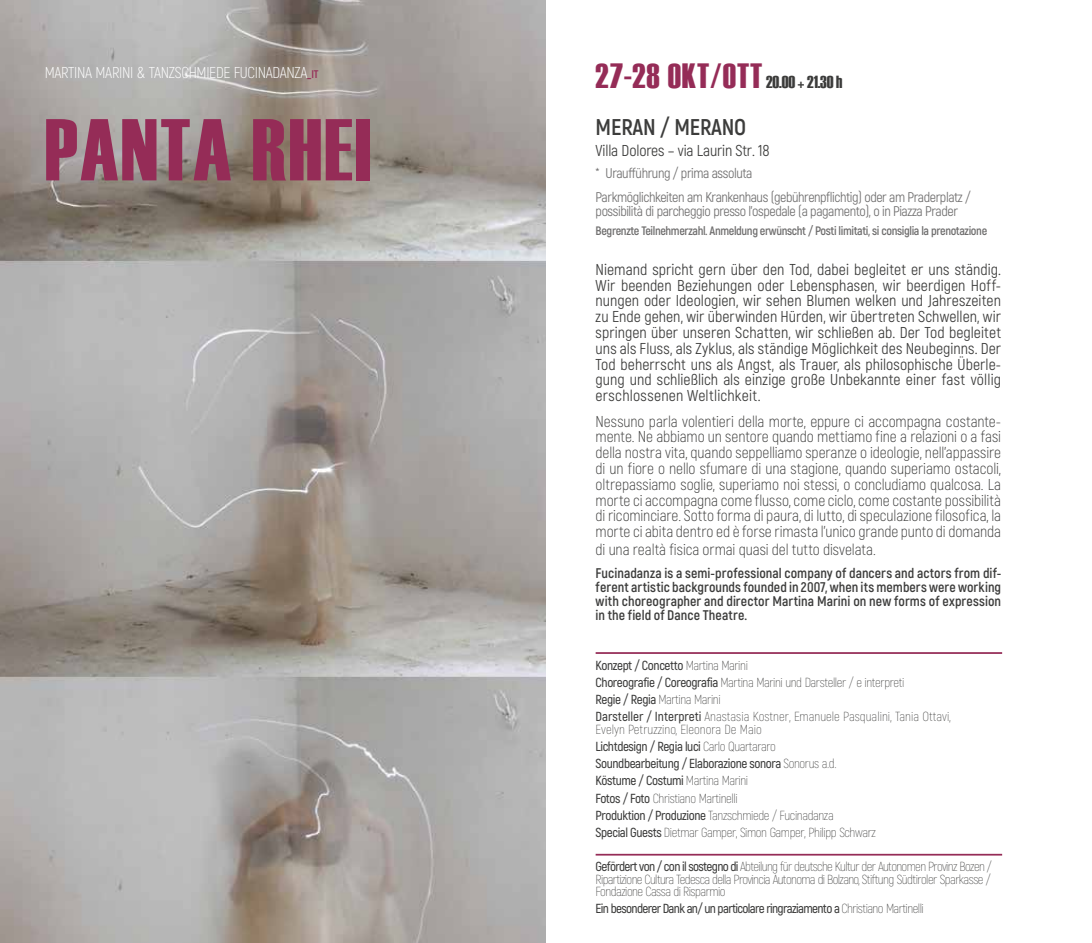
<style>
.page{position:relative;width:1092px;height:943px;background:#fff}
.page>*{position:absolute;margin:0;border:0;box-sizing:border-box;transform-origin:0 0}
.t1{font:87.5px "Haettenschweiler";letter-spacing:.025em;color:#952c57}
.t2{font:35px "Haettenschweiler";letter-spacing:.025em;color:#952c57}
.t3{font:700 22.75px "Akrobat";letter-spacing:-.01em;color:#3c3c3b}
.t4{font:300 15.75px/15.8px "Akrobat";letter-spacing:-.005em;color:#3c3c3b;text-align:justify}
.t5{font:15.75px/15.8px "Akrobat";letter-spacing:.01em;color:#3c3c3b;text-align:justify}
.t6{font:300 15.75px "Akrobat";letter-spacing:-.02em;color:#fff}
.t7{font:15.75px "Akrobat";letter-spacing:-.01em;color:#3c3c3b}
.t8{font:700 14px/14px "Akrobat";letter-spacing:.005em;color:#3c3c3b;text-align:justify}
.t9{font:14px/24px "Akrobat";letter-spacing:-.03em;color:#706f6f}
.t10{font:200 13.12px/17.2px "Akrobat";letter-spacing:-.03em;color:#3c3c3b}
.t11{font:600 13.12px "Akrobat";letter-spacing:-.05em;color:#3c3c3b}
.t12{font:700 12.25px "Akrobat";letter-spacing:-.03em;color:#706f6f}
.s1{font-weight:700;font-size:11.03px;color:#952c57}
.s2{font-size:17.5px;color:#3c3c3b}
.s3{font-weight:600}
.s4{font-weight:200}
</style>
<div class="page">
<img style="left:0;top:0;width:546px;height:943px">
<hr style="left:595px;top:652px;width:407px;height:2px;background:#952c57">
<hr style="left:595px;top:853px;width:407px;height:2px;background:#952c57">
<p class="t6" style="left:45px;top:63px;width:275px">MARTINA MARINI &amp; TANZSCHMIEDE FUCINADANZA<span class="s1">_IT</span></p>
<h1 class="t1" style="left:45px;top:90px;width:328px">PANTA RHEI</h1>
<h2 class="t2" style="left:595px;top:52px;width:248px">27-28 OKT/OTT <span class="s2">20.00 + 21.30 h</span></h2>
<h3 class="t3" style="left:595px;top:113px;width:152px">MERAN / MERANO</h3>
<p class="t7" style="left:595px;top:141px;width:175px">Villa Dolores – via Laurin Str. 18</p>
<p class="t9" style="left:595px;top:161px;width:377px">* Uraufführung / prima assoluta<br>Parkmöglichkeiten am Krankenhaus (gebührenpflichtig) oder am Praderplatz /</p>
<p class="t9" style="left:595px;top:199px;width:364px">possibilità di parcheggio presso l’ospedale (a pagamento), o in Piazza Prader</p>
<p class="t12" style="left:595px;top:223px;width:393px">Begrenzte Teilnehmerzahl. Anmeldung erwünscht / Posti limitati, si consiglia la prenotazione</p>
<p class="t5" style="left:595px;top:261px;width:407px">Niemand spricht gern über den Tod, dabei begleitet er uns ständig.<br>Wir beenden Beziehungen oder Lebensphasen, wir beerdigen Hoff&shy;nungen oder Ideologien, wir sehen Blumen welken und Jahreszeiten zu Ende gehen, wir überwinden Hürden, wir übertreten Schwellen, wir springen über unseren Schatten, wir schließen ab. Der Tod begleitet uns als Fluss, als Zyklus, als ständige Möglichkeit des Neubeginns. Der Tod beherrscht uns als Angst, als Trauer, als philosophische Überle&shy;gung und schließlich als einzige große Unbekannte einer fast völlig erschlossenen Weltlichkeit.</p>
<p class="t4" style="left:595px;top:413px;width:407px">Nessuno parla volentieri della morte, eppure ci accompagna costante&shy;mente. Ne abbiamo un sentore quando mettiamo fine a relazioni o a fasi della nostra vita, quando seppelliamo speranze o ideologie, nell’appassire di un fiore o nello sfumare di una stagione, quando superiamo ostacoli, oltrepassiamo soglie, superiamo noi stessi, o concludiamo qualcosa. La morte ci accompagna come flusso, come ciclo, come costante possibilità di ricominciare. Sotto forma di paura, di lutto, di speculazione filosofica, la morte ci abita dentro ed è forse rimasta l’unico grande punto di domanda</p>
<p class="t4" style="left:595px;top:541px;width:282px">di una realtà fisica ormai quasi del tutto disvelata.</p>
<p class="t8" style="left:595px;top:566px;width:407px">Fucinadanza is a semi-professional company of dancers and actors from dif&shy;ferent artistic backgrounds founded in 2007, when its members were working with choreographer and director Martina Marini on new forms of expression in the field of Dance Theatre.</p>
<p class="t10" style="left:595px;top:656px;width:357px"><span class="s3">Konzept / Concetto</span> Martina Marini<br><span class="s3">Choreografie / Coreografia</span> Martina Marini und Darsteller / e interpreti<br><span class="s3">Regie / Regia</span> Martina Marini<br><span class="s3">Darsteller / Interpreti</span> Anastasia Kostner, Emanuele Pasqualini, Tania Ottavi,</p>
<p class="t10" style="left:595px;top:720px;width:282px">Evelyn Petruzzino, Eleonora De Maio<br><span class="s3">Lichtdesign / Regia luci</span> Carlo Quartararo<br><span class="s3">Soundbearbeitung / Elaborazione sonora</span> Sonorus a.d.<br><span class="s3">Köstume / Costumi</span> Martina Marini<br><span class="s3">Fotos / Foto</span> Christiano Martinelli<br><span class="s3">Produktion / Produzione</span> Tanzschmiede / Fucinadanza<br><span class="s3">Special Guests</span> Dietmar Gamper, Simon Gamper, Philipp Schwarz</p>
<p class="t10" style="left:595px;top:860px;width:398px;line-height:12.2px;text-align:justify"><span class="s3">Gefördert von / con il sostegno di</span> Abteilung für deutsche Kultur der Autonomen Provinz Bozen / Ripartizione Cultura Tedesca della Provincia Autonoma di Bolzano, Stiftung Südtiroler Sparkasse / Fondazione Cassa di Risparmio</p>
<p class="t11" style="left:595px;top:900px;width:330px">Ein besonderer Dank an/ un particolare ringraziamento a <span class="s4">Christiano Martinelli</span></p>
</div>
